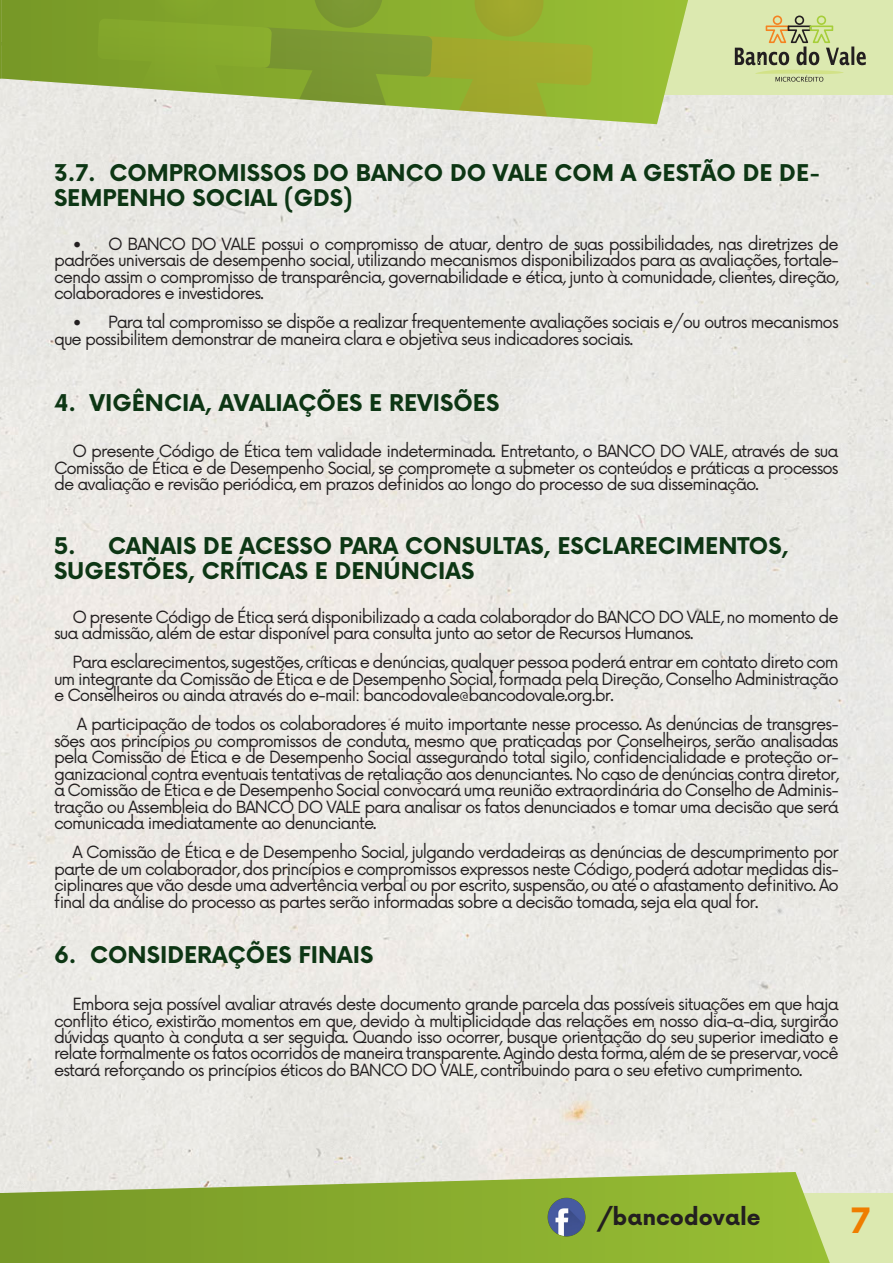
<style>
.page{position:relative;width:893px;height:1263px;background:#fff}
.page>*{position:absolute;margin:0;border:0;box-sizing:border-box;transform-origin:0 0}
.t1{font:700 34.05px "Now";color:#ef7d00}
.t2{font:700 22.5px/25.5px "Now";color:#0d3614}
.t3{font:700 22.35px "Now";color:#231f20}
.t4{font:16.35px/16.4px "Now";letter-spacing:-.06em;color:#231f20;text-align:justify}
</style>
<div class="page">
<div style="left:454px;top:0;width:439px;height:95px;background:#dce9b0"></div>
<div style="left:43px;top:1193px;width:850px;height:70px;background:#dce9b0"></div>
<svg style="left:0;top:0;width:2px;height:124px"></svg>
<svg style="left:2px;top:0;width:686px;height:124px;background:#aac16b"></svg>
<svg style="left:97px;top:0;width:496px;height:117px;background:#96af44"></svg>
<svg style="left:2px;top:1172px;width:854px;height:91px;background:#97b548"></svg>
<svg style="left:0;top:1172px;width:2px;height:91px"></svg>
<svg style="left:735px;top:16px;width:131px;height:66px"></svg>
<img style="left:546px;top:1197px;width:41px;height:40px">
<p class="t2" style="left:54px;top:159px;width:768px">3.7. COMPROMISSOS DO BANCO DO VALE COM A GESTÃO DE DE-<br>SEMPENHO SOCIAL (GDS)</p>
<p class="t4" style="left:54px;top:235px;width:786px;text-indent:18px">• O BANCO DO VALE possui o compromisso de atuar, dentro de suas possibilidades, nas diretrizes de padrões universais de desempenho social, utilizando mecanismos disponibilizados para as avaliações, fortale&shy;cendo assim o compromisso de transparência, governabilidade e ética, junto à comunidade, clientes, direção, colaboradores e investidores.</p>
<p class="t4" style="left:54px;top:313px;width:786px;text-indent:18px">• Para tal compromisso se dispõe a realizar frequentemente avaliações sociais e/ou outros mecanismos que possibilitem demonstrar de maneira clara e objetiva seus indicadores sociais.</p>
<p class="t2" style="left:54px;top:389px;width:447px">4. VIGÊNCIA, AVALIAÇÕES E REVISÕES</p>
<p class="t4" style="left:54px;top:442px;width:786px;text-indent:18px">O presente Código de Ética tem validade indeterminada. Entretanto, o BANCO DO VALE, através de sua Comissão de Ética e de Desempenho Social, se compromete a submeter os conteúdos e práticas a processos de avaliação e revisão periódica, em prazos definidos ao longo do processo de sua disseminação.</p>
<p class="t2" style="left:54px;top:532px;width:736px">5. CANAIS DE ACESSO PARA CONSULTAS, ESCLARECIMENTOS,</p>
<p class="t2" style="left:54px;top:557px;width:422px">SUGESTÕES, CRÍTICAS E DENÚNCIAS</p>
<p class="t4" style="left:54px;top:607px;width:786px;text-indent:18px">O presente Código de Ética será disponibilizado a cada colaborador do BANCO DO VALE, no momento de sua admissão, além de estar disponível para consulta junto ao setor de Recursos Humanos.</p>
<p class="t4" style="left:54px;top:653px;width:786px;text-indent:18px">Para esclarecimentos, sugestões, críticas e denúncias, qualquer pessoa poderá entrar em contato direto com um integrante da Comissão de Ética e de Desempenho Social, formada pela Direção, Conselho Administração e Conselheiros ou ainda através do e-mail: bancodovale@bancodovale.org.br.</p>
<p class="t4" style="left:54px;top:715px;width:786px;text-indent:23px">A participação de todos os colaboradores é muito importante nesse processo. As denúncias de transgres&shy;sões aos princípios ou compromissos de conduta, mesmo que praticadas por Conselheiros, serão analisadas pela Comissão de Ética e de Desempenho Social assegurando total sigilo, confidencialidade e proteção or&shy;ganizacional contra eventuais tentativas de retaliação aos denunciantes. No caso de denúncias contra diretor, a Comissão de Ética e de Desempenho Social convocará uma reunião extraordinária do Conselho de Adminis&shy;tração ou Assembleia do BANCO DO VALE para analisar os fatos denunciados e tomar uma decisão que será comunicada imediatamente ao denunciante.</p>
<p class="t4" style="left:54px;top:843px;width:786px;text-indent:18px">A Comissão de Ética e de Desempenho Social, julgando verdadeiras as denúncias de descumprimento por parte de um colaborador, dos princípios e compromissos expressos neste Código, poderá adotar medidas dis&shy;ciplinares que vão desde uma advertência verbal ou por escrito, suspensão, ou até o afastamento definitivo. Ao final da análise do processo as partes serão informadas sobre a decisão tomada, seja ela qual for.</p>
<p class="t2" style="left:54px;top:942px;width:321px">6. CONSIDERAÇÕES FINAIS</p>
<p class="t4" style="left:54px;top:995px;width:786px;text-indent:18px">Embora seja possível avaliar através deste documento grande parcela das possíveis situações em que haja conflito ético, existirão momentos em que, devido à multiplicidade das relações em nosso dia-a-dia, surgirão dúvidas quanto à conduta a ser seguida. Quando isso ocorrer, busque orientação do seu superior imediato e relate formalmente os fatos ocorridos de maneira transparente. Agindo desta forma, além de se preservar, você estará reforçando os princípios éticos do BANCO DO VALE, contribuindo para o seu efetivo cumprimento.</p>
<h3 class="t3" style="left:597px;top:1201px;width:165px">/bancodovale</h3>
<h1 class="t1" style="left:851px;top:1195px;width:21px">7</h1>
</div>
